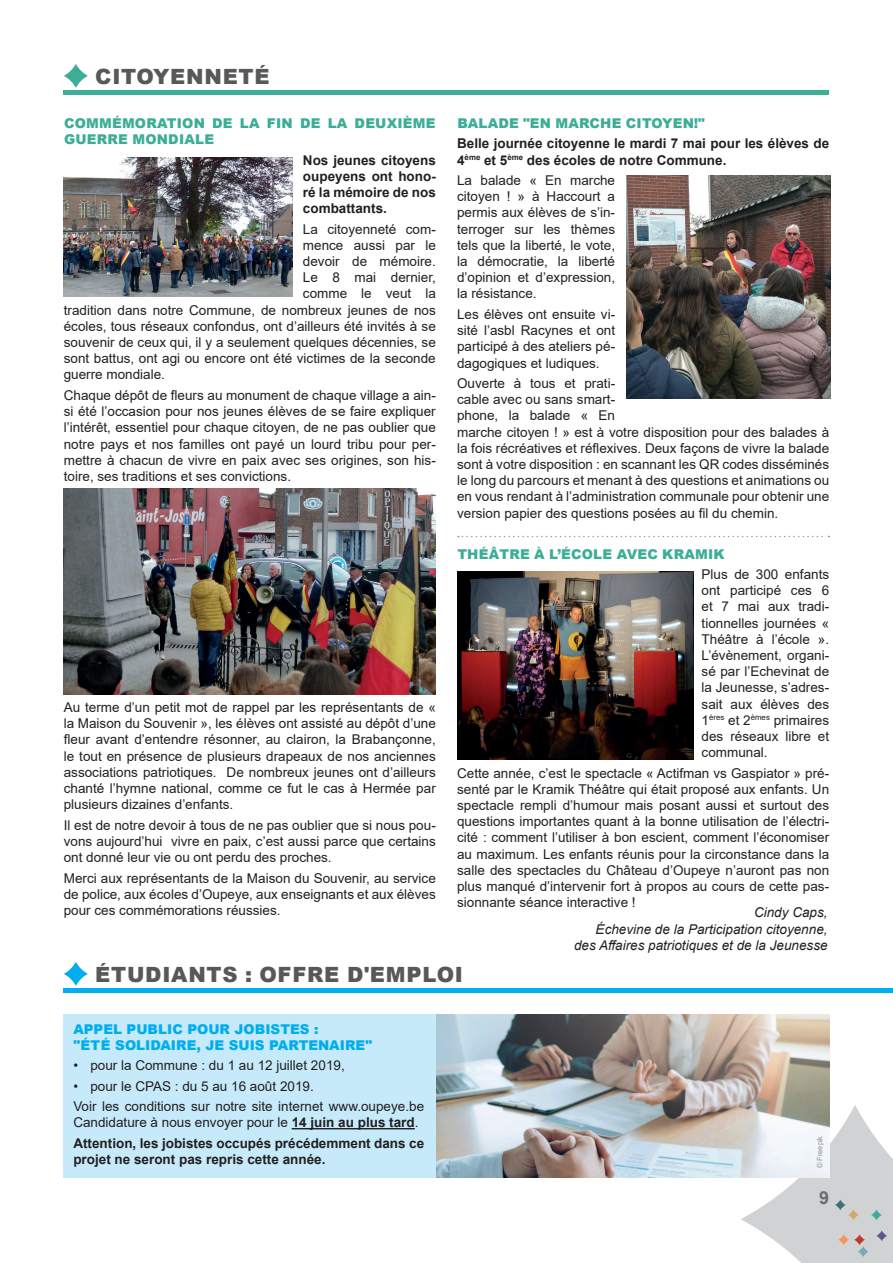
<style>
.page{position:relative;width:893px;height:1263px;background:#fff}
.page>*{position:absolute;margin:0;border:0;box-sizing:border-box;transform-origin:0 0}
.t1{font:900 21px "Arial";letter-spacing:.035em;color:#57585a}
.t2{font:700 18px "Arial";color:#6c6d70}
.t3{font:13.5px/16.2px "Arial";color:#231f20;text-align:justify}
.t4{font:700 13.5px/16.2px "Arial";color:#231f20}
.t5{font:900 13.5px/16.2px "Arial";letter-spacing:.015em;color:#3cad96}
.t6{font:italic 13.5px/16.2px "Arial";color:#231f20;text-align:right}
.t7{font:900 13.5px/16.2px "Arial";color:#00aeef}
.t8{font:7.5px "Arial";color:#939598}
.s1{font-weight:400}
</style>
<div class="page">
<svg style="left:741px;top:1105px;width:152px;height:158px"></svg>
<svg style="left:835px;top:1199px;width:11px;height:11px"></svg>
<svg style="left:848px;top:1209px;width:11px;height:11px"></svg>
<svg style="left:871px;top:1209px;width:11px;height:11px"></svg>
<svg style="left:876px;top:1230px;width:11px;height:11px"></svg>
<svg style="left:854px;top:1234px;width:11px;height:11px"></svg>
<svg style="left:858px;top:1246px;width:11px;height:11px"></svg>
<svg style="left:838px;top:1234px;width:11px;height:11px"></svg>
<svg style="left:64px;top:64px;width:24px;height:24px"></svg>
<hr style="left:64px;top:91px;width:765px;height:4px;background:#3cad96">
<svg style="left:458px;top:536px;width:371px;height:1px"></svg>
<img style="left:63px;top:157px;width:230px;height:140px">
<img style="left:63px;top:488px;width:373px;height:207px">
<img style="left:626px;top:175px;width:204px;height:223px">
<div style="left:64px;top:1014px;width:373px;height:164px;background:#c6eafa"></div>
<svg style="left:64px;top:962px;width:24px;height:24px"></svg>
<hr style="left:64px;top:989px;width:829px;height:4px;background:#00aeef">
<hr style="left:292px;top:1128px;width:123px;height:1px;background:#231f20">
<img style="left:457px;top:572px;width:236px;height:187px">
<img style="left:437px;top:1014px;width:392px;height:164px">
<h1 class="t1" style="left:95px;top:61px;width:176px">CITOYENNETÉ</h1>
<p class="t5" style="left:64px;top:115px;width:373px">COMMÉMORATION DE LA FIN DE LA DEUXIÈME<br>GUERRE MONDIALE</p>
<p class="t4" style="left:303px;top:152px;width:134px;text-align:justify">Nos jeunes citoyens oupeyens ont hono&shy;ré la mémoire de nos combattants.</p>
<p class="t3" style="left:303px;top:221px;width:134px">La citoyenneté com-</p>
<p class="t3" style="left:303px;top:237px;width:134px">mence aussi par le</p>
<p class="t3" style="left:303px;top:253px;width:134px">devoir de mémoire.</p>
<p class="t3" style="left:303px;top:269px;width:134px">Le 8 mai dernier,</p>
<p class="t3" style="left:303px;top:286px;width:134px">comme le veut la</p>
<p class="t3" style="left:64px;top:302px;width:374px">tradition dans notre Commune, de nombreux jeunes de nos</p>
<p class="t3" style="left:64px;top:318px;width:374px">écoles, tous réseaux confondus, ont d’ailleurs été invités à se</p>
<p class="t3" style="left:64px;top:334px;width:374px">souvenir de ceux qui, il y a seulement quelques décennies, se</p>
<p class="t3" style="left:64px;top:350px;width:373px">sont battus, ont agi ou encore ont été victimes de la seconde</p>
<p class="t3" style="left:64px;top:367px;width:103px">guerre mondiale.</p>
<p class="t3" style="left:64px;top:387px;width:374px">Chaque dépôt de fleurs au monument de chaque village a ain&shy;si été l’occasion pour nos jeunes élèves de se faire expliquer l’intérêt, essentiel pour chaque citoyen, de ne pas oublier que notre pays et nos familles ont payé un lourd tribu pour per&shy;mettre à chacun de vivre en paix avec ses origines, son his&shy;toire, ses traditions et ses convictions.</p>
<p class="t3" style="left:64px;top:699px;width:374px">Au terme d’un petit mot de rappel par les représentants de « la Maison du Souvenir », les élèves ont assisté au dépôt d’une fleur avant d’entendre résonner, au clairon, la Brabançonne, le tout en présence de plusieurs drapeaux de nos anciennes associations patriotiques. De nombreux jeunes ont d’ailleurs chanté l’hymne national, comme ce fut le cas à Hermée par plusieurs dizaines d’enfants.</p>
<p class="t3" style="left:64px;top:817px;width:374px">Il est de notre devoir à tous de ne pas oublier que si nous pou&shy;vons aujourd’hui vivre en paix, c’est aussi parce que certains ont donné leur vie ou ont perdu des proches.</p>
<p class="t3" style="left:64px;top:870px;width:374px">Merci aux représentants de la Maison du Souvenir, au service de police, aux écoles d’Oupeye, aux enseignants et aux élèves pour ces commémorations réussies.</p>
<p class="t5" style="left:457px;top:115px;width:249px">BALADE "EN MARCHE CITOYEN!"</p>
<p class="t4" style="left:457px;top:136px;width:374px">Belle journée citoyenne le mardi 7 mai pour les élèves de<br>4<sup>ème</sup> et 5<sup>ème</sup> des écoles de notre Commune.</p>
<p class="t3" style="left:457px;top:172px;width:160px">La balade « En marche citoyen ! » à Haccourt a permis aux élèves de s’in&shy;terroger sur les thèmes tels que la liberté, le vote, la démocratie, la liberté d’opinion et d’expression, la résistance.</p>
<p class="t3" style="left:457px;top:306px;width:160px">Les élèves ont ensuite vi&shy;sité l’asbl Racynes et ont participé à des ateliers pé&shy;dagogiques et ludiques.</p>
<p class="t3" style="left:457px;top:375px;width:374px;text-align:left">Ouverte à tous et prati-<br>cable avec ou sans smart-<br>phone, la balade « En<br>marche citoyen ! » est à votre disposition pour des balades à la fois récréatives et réflexives. Deux façons de vivre la balade sont à votre disposition : en scannant les QR codes disséminés le long du parcours et menant à des questions et animations ou en vous rendant à l’administration communale pour obtenir une version papier des questions posées au fil du chemin.</p>
<p class="t5" style="left:457px;top:545px;width:269px">THÉÂTRE À L’ÉCOLE AVEC KRAMIK</p>
<p class="t3" style="left:702px;top:566px;width:129px">Plus de 300 enfants ont participé ces 6 et 7 mai aux tradi&shy;tionnelles journées « Théâtre à l’école ».<br>L’évènement, organi&shy;sé par l’Echevinat de la Jeunesse, s’adres&shy;sait aux élèves des 1<sup>ères</sup> et 2<sup>èmes</sup> primaires des réseaux libre et communal.</p>
<p class="t3" style="left:457px;top:765px;width:374px">Cette année, c’est le spectacle « Actifman vs Gaspiator » pré&shy;senté par le Kramik Théâtre qui était proposé aux enfants. Un spectacle rempli d’humour mais posant aussi et surtout des questions importantes quant à la bonne utilisation de l’électri&shy;cité : comment l’utiliser à bon escient, comment l’économiser au maximum. Les enfants réunis pour la circonstance dans la salle des spectacles du Château d’Oupeye n’auront pas non plus manqué d’intervenir fort à propos au cours de cette pas&shy;sionnante séance interactive !</p>
<p class="t6" style="left:574px;top:905px;width:255px">Cindy Caps,<br>Échevine de la Participation citoyenne, des Affaires patriotiques et de la Jeunesse</p>
<h1 class="t1" style="left:95px;top:959px;width:369px">ÉTUDIANTS : OFFRE D'EMPLOI</h1>
<p class="t7" style="left:73px;top:1020px;width:300px">APPEL PUBLIC POUR JOBISTES :<br>"ÉTÉ SOLIDAIRE, JE SUIS PARTENAIRE"</p>
<p class="t3" style="left:73px;top:1057px;width:273px">• pour la Commune : du 1 au 12 juillet 2019,</p>
<p class="t3" style="left:73px;top:1075px;width:352px;line-height:20.4px">• pour le CPAS : du 5 au 16 août 2019.<br>Voir les conditions sur notre site internet www.oupeye.be</p>
<p class="t4" style="left:73px;top:1112px;width:352px;line-height:20.4px"><span class="s1">Candidature à nous envoyer pour le</span> 14 juin au plus tard<span class="s1">.<br></span>Attention, les jobistes occupés précédemment dans ce</p>
<p class="t4" style="left:73px;top:1151px;width:254px">projet ne seront pas repris cette année.</p>
<p class="t8" style="left:815px;top:1168px;width:34px;rotate:-90deg">© Freepik</p>
<h2 class="t2" style="left:819px;top:1185px;width:12px">9</h2>
</div>
